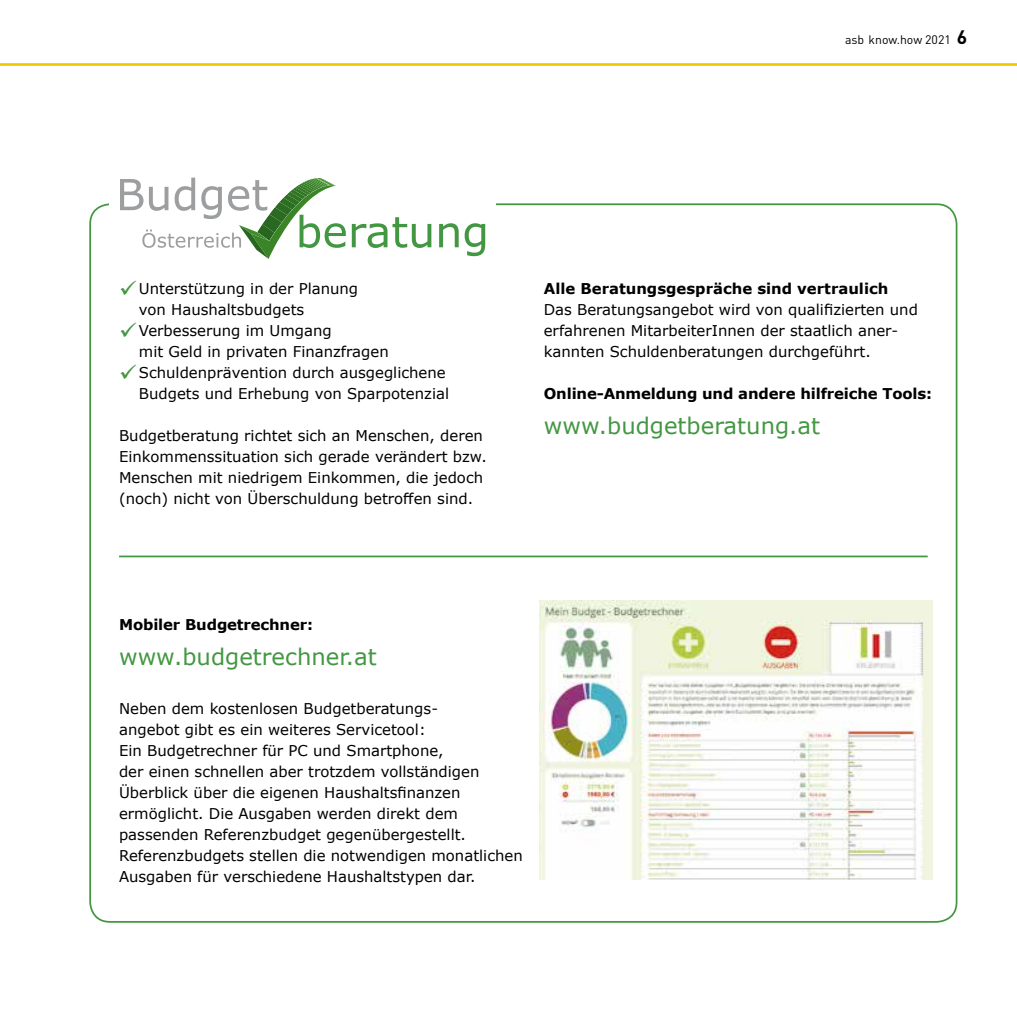
<style>
.page{position:relative;width:1017px;height:1017px;background:#fff}
.page>*{position:absolute;margin:0;border:0;box-sizing:border-box;transform-origin:0 0}
.t1{font:22.75px "Verdana";color:#439742}
.t2{font:14.88px/21px "Verdana";color:#000}
.t3{font:700 14.88px "Verdana";letter-spacing:-.01em;color:#000}
.t4{font:12.25px "DINOT";color:#000}
.s1{font-weight:700;font-size:19.25px}
.s2{color:#439742}
</style>
<div class="page">
<hr style="left:0;top:63px;width:1017px;height:3px;background:#f1c700">
<svg style="left:352px;top:217px;width:79px;height:31px"></svg>
<svg style="left:439px;top:223px;width:20px;height:24px"></svg>
<svg style="left:465px;top:223px;width:20px;height:33px"></svg>
<svg style="left:120px;top:178px;width:226px;height:81px"></svg>
<hr style="left:119px;top:556px;width:809px;height:1px;background:#439742">
<img style="left:539px;top:600px;width:394px;height:279px">
<p class="t4" style="left:845px;top:32px;width:124px">asb know.how 2021 <span class="s1">6</span></p>
<p class="t2" style="left:139px;top:278px;width:221px;text-indent:-20px"><span class="s2">✓</span>Unterstützung in der Planung von Haushaltsbudgets</p>
<p class="t2" style="left:139px;top:320px;width:251px;text-indent:-20px"><span class="s2">✓</span>Verbesserung im Umgang<br>mit Geld in privaten Finanzfragen</p>
<p class="t2" style="left:119px;top:362px;width:332px;text-align:right"><span class="s2">✓</span>Schuldenprävention durch ausgeglichene<br>Budgets und Erhebung von Sparpotenzial</p>
<p class="t2" style="left:119px;top:425px;width:369px">Budgetberatung richtet sich an Menschen, deren Einkommenssituation sich gerade verändert bzw.<br>Menschen mit niedrigem Einkommen, die jedoch (noch) nicht von Überschuldung betroffen sind.</p>
<p class="t3" style="left:544px;top:278px;width:346px">Alle Beratungsgespräche sind vertraulich</p>
<p class="t2" style="left:544px;top:299px;width:376px">Das Beratungsangebot wird von qualifizierten und erfahrenen MitarbeiterInnen der staatlich aner&shy;kannten Schuldenberatungen durchgeführt.</p>
<p class="t3" style="left:544px;top:383px;width:390px">Online-Anmeldung und andere hilfreiche Tools:</p>
<h1 class="t1" style="left:544px;top:410px;width:278px">www.budgetberatung.at</h1>
<p class="t3" style="left:119px;top:614px;width:195px">Mobiler Budgetrechner:</p>
<h1 class="t1" style="left:119px;top:641px;width:259px">www.budgetrechner.at</h1>
<p class="t2" style="left:119px;top:698px;width:405px">Neben dem kostenlosen Budgetberatungs-<br>angebot gibt es ein weiteres Servicetool:<br>Ein Budgetrechner für PC und Smartphone,<br>der einen schnellen aber trotzdem vollständigen Überblick über die eigenen Haushaltsfinanzen ermöglicht. Die Ausgaben werden direkt dem passenden Referenzbudget gegenübergestellt.<br>Referenzbudgets stellen die notwendigen monatlichen Ausgaben für verschiedene Haushaltstypen dar.</p>
</div>
